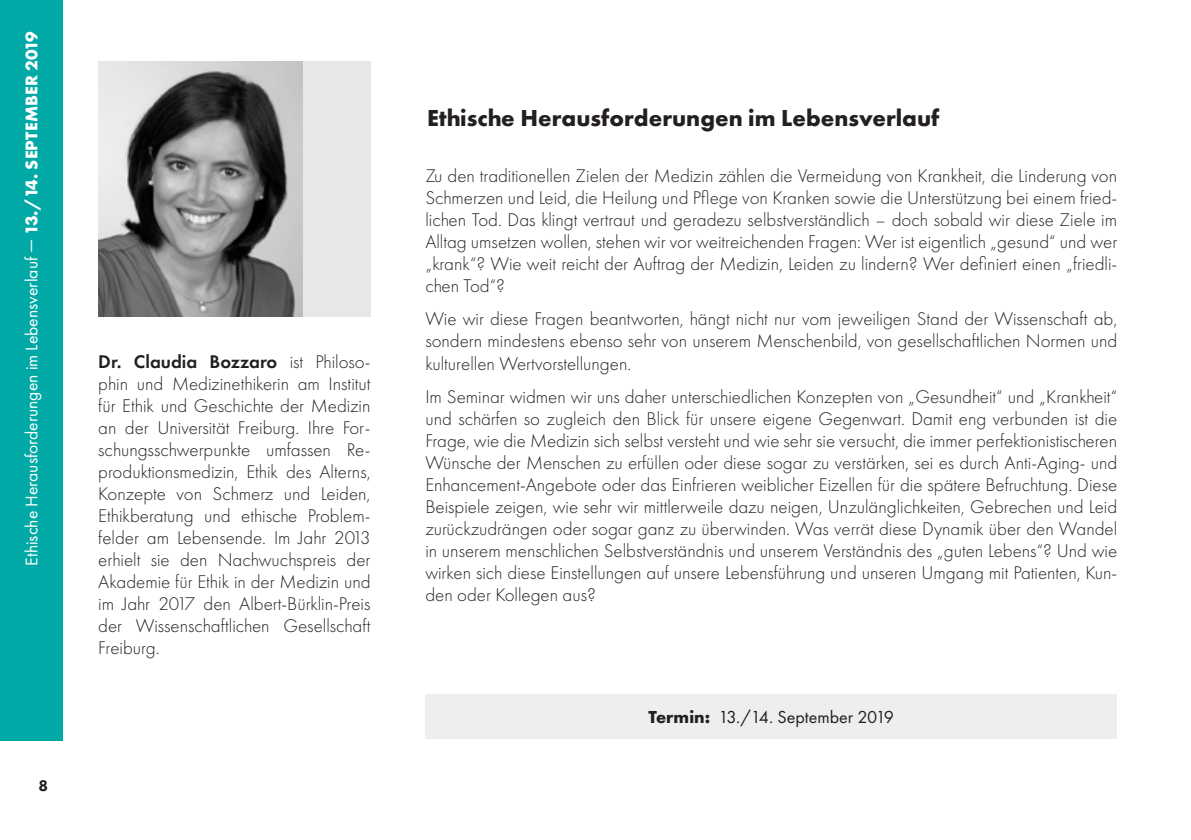
<style>
.page{position:relative;width:1191px;height:840px;background:#fff}
.page>*{position:absolute;margin:0;border:0;box-sizing:border-box;transform-origin:0 0}
.t1{font:700 24px "Futura PT";color:#231f20}
.t2{font:300 19px/22px "Futura PT";color:#231f20;text-align:justify}
.t3{font:18px "Futura PT";color:#231f20}
.t4{font:17.6px "Futura PT";color:#fff}
.t5{font:800 16px "Futura PT";color:#231f20}
.s1{font-weight:700}
.s2{font-weight:600}
</style>
<div class="page">
<div style="left:98px;top:61px;width:272px;height:255px;background:#e6e7e9"></div>
<div style="left:0;top:0;width:62px;height:740px;background:#00a9a5"></div>
<div style="left:425px;top:693px;width:692px;height:45px;background:#eceeef"></div>
<img style="left:98px;top:61px;width:204px;height:255px">
<p class="t4" style="left:21px;top:565px;width:535px;rotate:-90deg">Ethische Herausforderungen im Lebensverlauf — <span class="s1">13./14. SEPTEMBER 2019</span></p>
<p class="t5" style="left:39px;top:775px;width:11px">8</p>
<p class="t2" style="left:98px;top:350px;width:274px"><span class="s2">Dr. Claudia Bozzaro</span> ist Philoso&shy;phin und Medizinethikerin am Institut für Ethik und Geschichte der Medizin an der Universität Freiburg. Ihre For&shy;schungsschwerpunkte umfassen Re&shy;produktionsmedizin, Ethik des Alterns, Konzepte von Schmerz und Leiden, Ethikberatung und ethische Problem&shy;felder am Lebensende. Im Jahr 2013 erhielt sie den Nachwuchspreis der Akademie für Ethik in der Medizin und im Jahr 2017 den Albert-Bürklin-Preis der Wissenschaftlichen Gesellschaft Freiburg.</p>
<p class="t1" style="left:427px;top:103px;width:514px">Ethische Herausforderungen im Lebensverlauf</p>
<p class="t2" style="left:425px;top:165px;width:693px">Zu den traditionellen Zielen der Medizin zählen die Vermeidung von Krankheit, die Linderung von Schmerzen und Leid, die Heilung und Pflege von Kranken sowie die Unterstützung bei einem fried&shy;lichen Tod. Das klingt vertraut und geradezu selbstverständlich – doch sobald wir diese Ziele im Alltag umsetzen wollen, stehen wir vor weitreichenden Fragen: Wer ist eigentlich „gesund“ und wer „krank“? Wie weit reicht der Auftrag der Medizin, Leiden zu lindern? Wer definiert einen „friedli&shy;chen Tod“?</p>
<p class="t2" style="left:425px;top:308px;width:693px">Wie wir diese Fragen beantworten, hängt nicht nur vom jeweiligen Stand der Wissenschaft ab, sondern mindestens ebenso sehr von unserem Menschenbild, von gesellschaftlichen Normen und kulturellen Wertvorstellungen.</p>
<p class="t2" style="left:425px;top:385px;width:693px">Im Seminar widmen wir uns daher unterschiedlichen Konzepten von „Gesundheit“ und „Krankheit“ und schärfen so zugleich den Blick für unsere eigene Gegenwart. Damit eng verbunden ist die Frage, wie die Medizin sich selbst versteht und wie sehr sie versucht, die immer perfektionistischeren Wünsche der Menschen zu erfüllen oder diese sogar zu verstärken, sei es durch Anti-Aging- und Enhancement-Angebote oder das Einfrieren weiblicher Eizellen für die spätere Befruchtung. Diese Beispiele zeigen, wie sehr wir mittlerweile dazu neigen, Unzulänglichkeiten, Gebrechen und Leid zurückzudrängen oder sogar ganz zu überwinden. Was verrät diese Dynamik über den Wandel in unserem menschlichen Selbstverständnis und unserem Verständnis des „guten Lebens“? Und wie wirken sich diese Einstellungen auf unsere Lebensführung und unseren Umgang mit Patienten, Kun&shy;den oder Kollegen aus?</p>
<p class="t3" style="left:648px;top:706px;width:247px"><span class="s1">Termin:</span> 13./14. September 2019</p>
</div>
